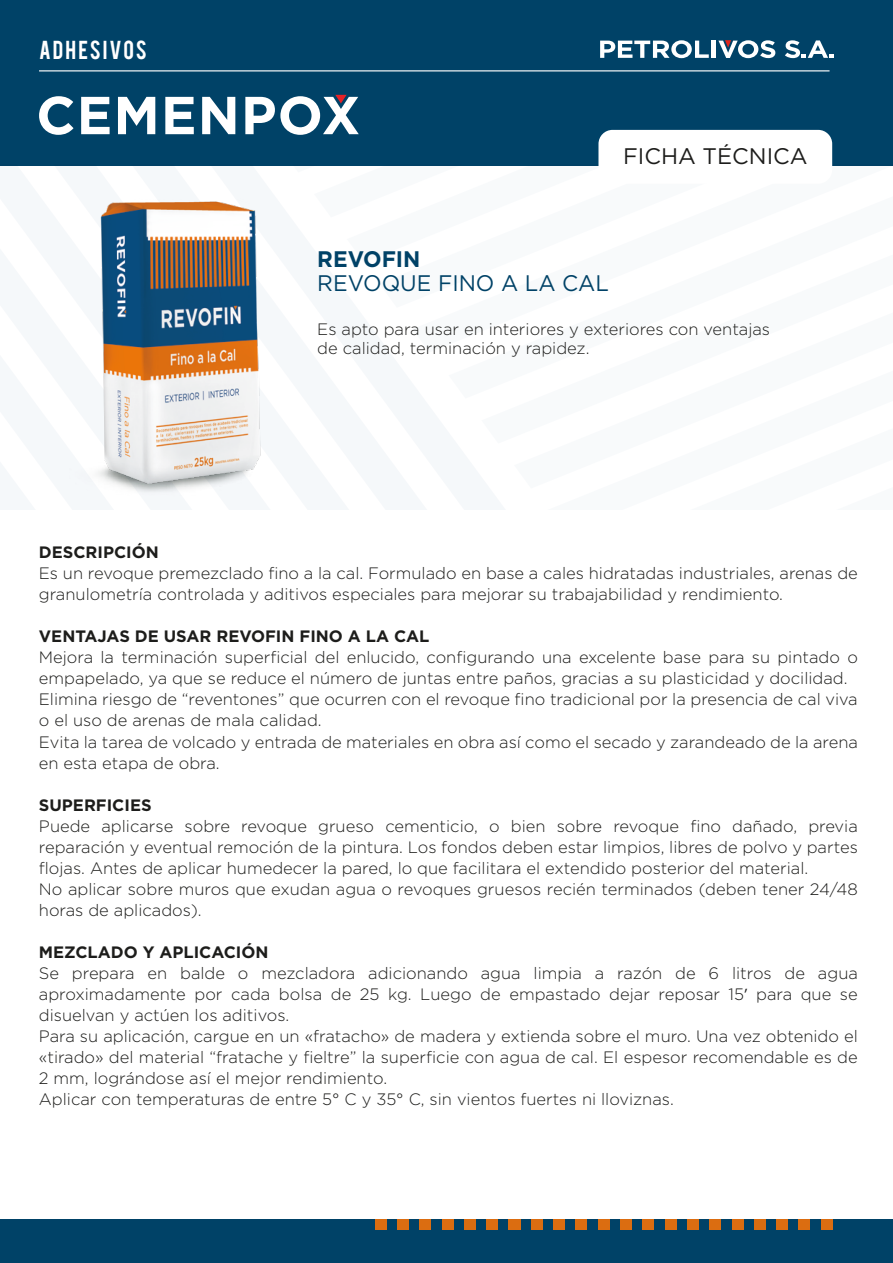
<style>
.page{position:relative;width:893px;height:1263px;background:#fff}
.page>*{position:absolute;margin:0;border:0;box-sizing:border-box;transform-origin:0 0}
.t1{font:22.5px "Gotham";color:#004267}
.t2{font:22.5px "Gotham";color:#1d1d1b}
.t3{font:700 22.5px "Gotham";color:#004267}
.t4{font:20.4px "Bebas";letter-spacing:.1em;color:#fff}
.t5{font:300 16.5px/21px "Gotham";color:#1d1d1b}
.t6{font:700 16.5px "Gotham";color:#1d1d1b}
.s1{font-family:"Myriad Pro";font-weight:400}
</style>
<div class="page">
<div style="left:0;top:0;width:893px;height:165px;background:#004267"></div>
<svg style="left:39px;top:96px;width:34px;height:25px"></svg>
<svg style="left:81px;top:97px;width:29px;height:24px"></svg>
<svg style="left:118px;top:97px;width:37px;height:24px"></svg>
<svg style="left:165px;top:97px;width:29px;height:24px"></svg>
<svg style="left:202px;top:97px;width:33px;height:24px"></svg>
<svg style="left:245px;top:95px;width:113px;height:26px"></svg>
<hr style="left:39px;top:70px;width:790px;height:1px;background:#fff">
<svg style="left:600px;top:40px;width:109px;height:18px"></svg>
<hr style="left:712px;top:41px;width:4px;height:17px;background:#fff">
<svg style="left:785px;top:40px;width:48px;height:18px"></svg>
<svg style="left:718px;top:40px;width:57px;height:18px"></svg>
<div style="left:598px;top:130px;width:234px;height:54px;background:#fff;border-radius:14px"></div>
<div style="left:0;top:1219px;width:893px;height:44px;background:#004267"></div>
<div style="left:375px;top:1219px;width:12px;height:10px;background:#db6d11"></div>
<div style="left:397px;top:1219px;width:12px;height:10px;background:#db6d11"></div>
<div style="left:420px;top:1219px;width:11px;height:10px;background:#db6d11"></div>
<div style="left:442px;top:1219px;width:11px;height:10px;background:#db6d11"></div>
<div style="left:464px;top:1219px;width:12px;height:10px;background:#db6d11"></div>
<div style="left:486px;top:1219px;width:12px;height:10px;background:#db6d11"></div>
<div style="left:509px;top:1219px;width:12px;height:10px;background:#db6d11"></div>
<div style="left:531px;top:1219px;width:12px;height:10px;background:#db6d11"></div>
<div style="left:553px;top:1219px;width:12px;height:10px;background:#db6d11"></div>
<div style="left:575px;top:1219px;width:12px;height:10px;background:#db6d11"></div>
<div style="left:598px;top:1219px;width:12px;height:10px;background:#db6d11"></div>
<div style="left:620px;top:1219px;width:12px;height:10px;background:#db6d11"></div>
<div style="left:642px;top:1219px;width:12px;height:10px;background:#db6d11"></div>
<div style="left:665px;top:1219px;width:12px;height:10px;background:#db6d11"></div>
<div style="left:687px;top:1219px;width:12px;height:10px;background:#db6d11"></div>
<div style="left:709px;top:1219px;width:12px;height:10px;background:#db6d11"></div>
<div style="left:732px;top:1219px;width:11px;height:10px;background:#db6d11"></div>
<div style="left:754px;top:1219px;width:12px;height:10px;background:#db6d11"></div>
<div style="left:776px;top:1219px;width:12px;height:10px;background:#db6d11"></div>
<div style="left:798px;top:1219px;width:12px;height:10px;background:#db6d11"></div>
<div style="left:821px;top:1219px;width:12px;height:10px;background:#db6d11"></div>
<img style="left:0;top:128px;width:368px;height:368px">
<p class="t4" style="left:39px;top:35px;width:109px">ADHESIVOS</p>
<h1 class="t2" style="left:623px;top:142px;width:186px">FICHA TÉCNICA</h1>
<h1 class="t3" style="left:317px;top:244px;width:105px">REVOFIN</h1>
<h1 class="t1" style="left:317px;top:269px;width:293px">REVOQUE FINO A LA CAL</h1>
<p class="t5" style="left:317px;top:319px;width:454px;line-height:19.5px">Es apto para usar en interiores y exteriores con ventajas de calidad, terminación y rapidez.</p>
<p class="t6" style="left:39px;top:542px;width:121px">DESCRIPCIÓN</p>
<p class="t5" style="left:39px;top:563px;width:820px">Es un revoque premezclado fino a la cal. Formulado en base a cales hidratadas industriales, arenas de granulometría controlada y aditivos especiales para mejorar su trabajabilidad y rendimiento.</p>
<p class="t6" style="left:39px;top:626px;width:392px">VENTAJAS DE USAR REVOFIN FINO A LA CAL</p>
<p class="t5" style="left:39px;top:647px;width:820px">Mejora la terminación superficial del enlucido, configurando una excelente base para su pintado o empapelado, ya que se reduce el número de juntas entre paños, gracias a su plasticidad y docilidad.<br>Elimina riesgo de “reventones” que ocurren con el revoque fino tradicional por la presencia de cal viva o el uso de arenas de mala calidad.<br>Evita la tarea de volcado y entrada de materiales en obra así como el secado y zarandeado de la arena en esta etapa de obra.</p>
<p class="t6" style="left:39px;top:794px;width:114px">SUPERFICIES</p>
<p class="t5" style="left:39px;top:815px;width:820px">Puede aplicarse sobre revoque grueso cementicio, o bien sobre revoque fino dañado, previa reparación y eventual remoción de la pintura. Los fondos deben estar limpios, libres de polvo y partes flojas. Antes de aplicar humedecer la pared, lo que facilitara el extendido posterior del material.<br>No aplicar sobre muros que exudan agua o revoques gruesos recién terminados (deben tener 24/48 horas de aplicados).</p>
<p class="t6" style="left:39px;top:941px;width:231px">MEZCLADO Y APLICACIÓN</p>
<p class="t5" style="left:39px;top:962px;width:820px">Se prepara en balde o mezcladora adicionando agua limpia a razón de 6 litros de agua aproximadamente por cada bolsa de 25 kg. Luego de empastado dejar reposar 15<span class="s1">’</span> para que se disuelvan y actúen los aditivos.<br>Para su aplicación, cargue en un «fratacho» de madera y extienda sobre el muro. Una vez obtenido el «tirado» del material “fratache y fieltre” la superficie con agua de cal. El espesor recomendable es de 2 mm, lográndose así el mejor rendimiento.<br>Aplicar con temperaturas de entre 5° C y 35° C, sin vientos fuertes ni lloviznas.</p>
</div>
